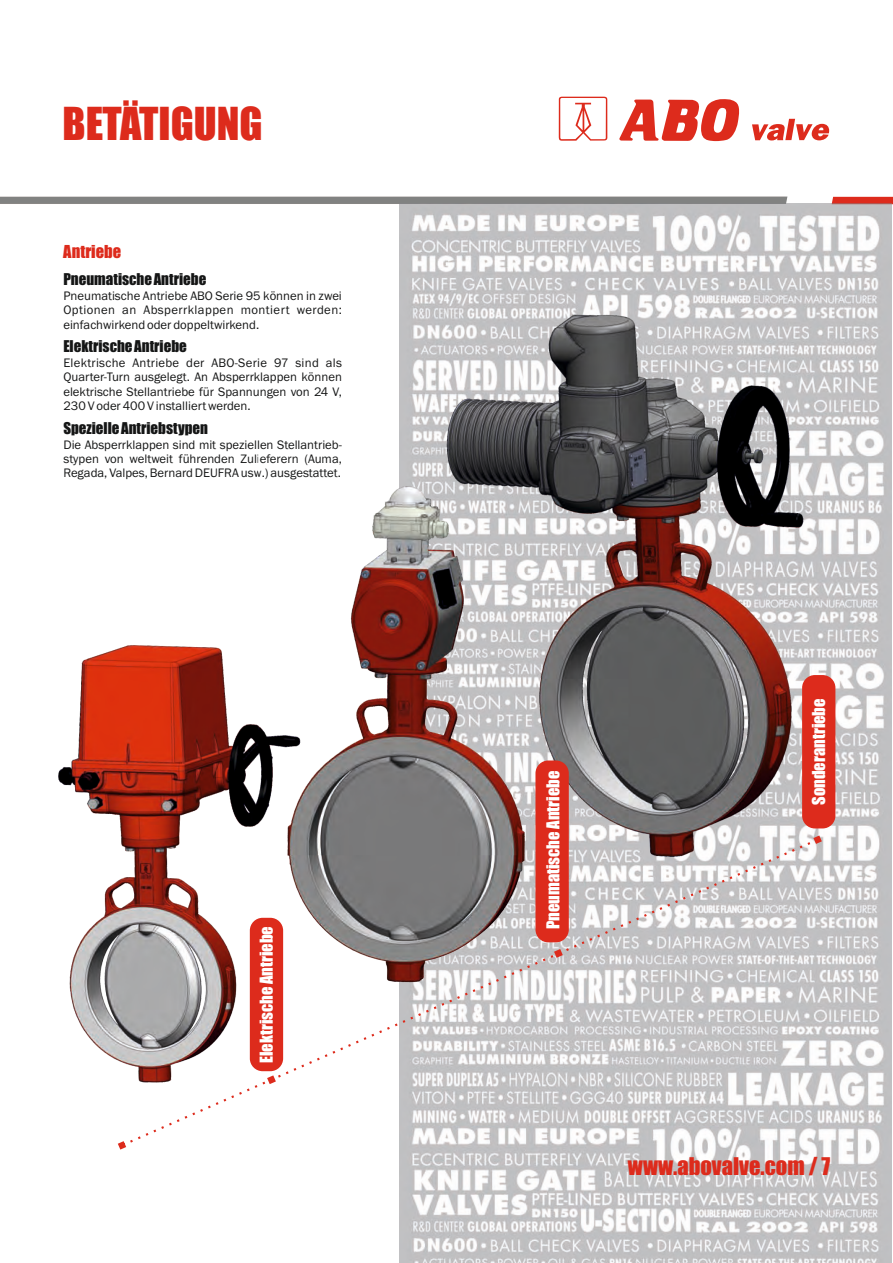
<style>
.page{position:relative;width:893px;height:1263px;background:#fff}
.page>*{position:absolute;margin:0;border:0;box-sizing:border-box;transform-origin:0 0}
.t1{font:42px "Impact";color:#dd2b1c}
.t2{font:22.5px "Impact";color:#dd2b1c}
.t3{font:16.5px "Impact";color:#fff}
.t4{font:16.5px "Impact";color:#dd2b1c}
.t5{font:15px "Impact";color:#151616}
.t6{font:12.75px/14.4px "Franklin Gothic";color:#151616;text-align:justify}
</style>
<div class="page">
<div style="left:0;top:197px;width:787px;height:7px;background:#818281"></div>
<svg style="left:832px;top:197px;width:61px;height:7px"></svg>
<img style="left:400px;top:204px;width:491px;height:1059px">
<svg style="left:752px;top:119px;width:77px;height:21px"></svg>
<svg style="left:559px;top:97px;width:48px;height:44px"></svg>
<svg style="left:619px;top:99px;width:121px;height:42px"></svg>
<div style="left:408px;top:253px;width:473px;height:659px;background:#818281;opacity:.39"></div>
<img style="left:445px;top:310px;width:363px;height:525px">
<img style="left:58px;top:645px;width:200px;height:416px">
<div style="left:802px;top:675px;width:33px;height:153px;background:#dd2b1c;border-radius:13px"></div>
<div style="left:535px;top:760px;width:34px;height:182px;background:#dd2b1c;border-radius:13px"></div>
<svg style="left:118px;top:835px;width:704px;height:314px"></svg>
<svg style="left:267px;top:1075px;width:9px;height:9px"></svg>
<div style="left:258px;top:451px;width:307px;height:567px;background:#818281;opacity:.49"></div>
<img style="left:288px;top:487px;width:236px;height:496px">
<p class="t1" style="left:63px;top:107px;width:202px">BETÄTIGUNG</p>
<p class="t4" style="left:63px;top:245px;width:59px">Antriebe</p>
<p class="t5" style="left:63px;top:273px;width:144px">Pneumatische Antriebe</p>
<p class="t6" style="left:63px;top:289px;width:280px">Pneumatische Antriebe ABO Serie 95 können in zwei Optionen an Absperrklappen montiert werden: einfachwirkend oder doppeltwirkend.</p>
<p class="t6" style="left:63px;top:356px;width:280px">Elektrische Antriebe der ABO-Serie 97 sind als Quarter-Turn ausgelegt. An Absperrklappen können elektrische Stellantriebe für Spannungen von 24 V, 230 V oder 400 V installiert werden.</p>
<p class="t5" style="left:63px;top:340px;width:125px">Elektrische Antriebe</p>
<p class="t5" style="left:63px;top:422px;width:146px">Spezielle Antriebstypen</p>
<p class="t6" style="left:63px;top:438px;width:280px">Die Absperrklappen sind mit speziellen Stellantrieb&shy;stypen von weltweit führenden Zulieferern (Auma, Regada, Valpes, Bernard DEUFRA usw.) ausgestattet.</p>
<p class="t3" style="left:260px;top:1063px;width:138px;rotate:-90deg">Elektrische Antriebe</p>
<p class="t3" style="left:546px;top:929px;width:160px;rotate:-90deg">Pneumatische Antriebe</p>
<p class="t3" style="left:812px;top:805px;width:108px;rotate:-90deg">Sonderantriebe</p>
<p class="t2" style="left:628px;top:1157px;width:204px">www.abovalve.com / 7</p>
</div>
